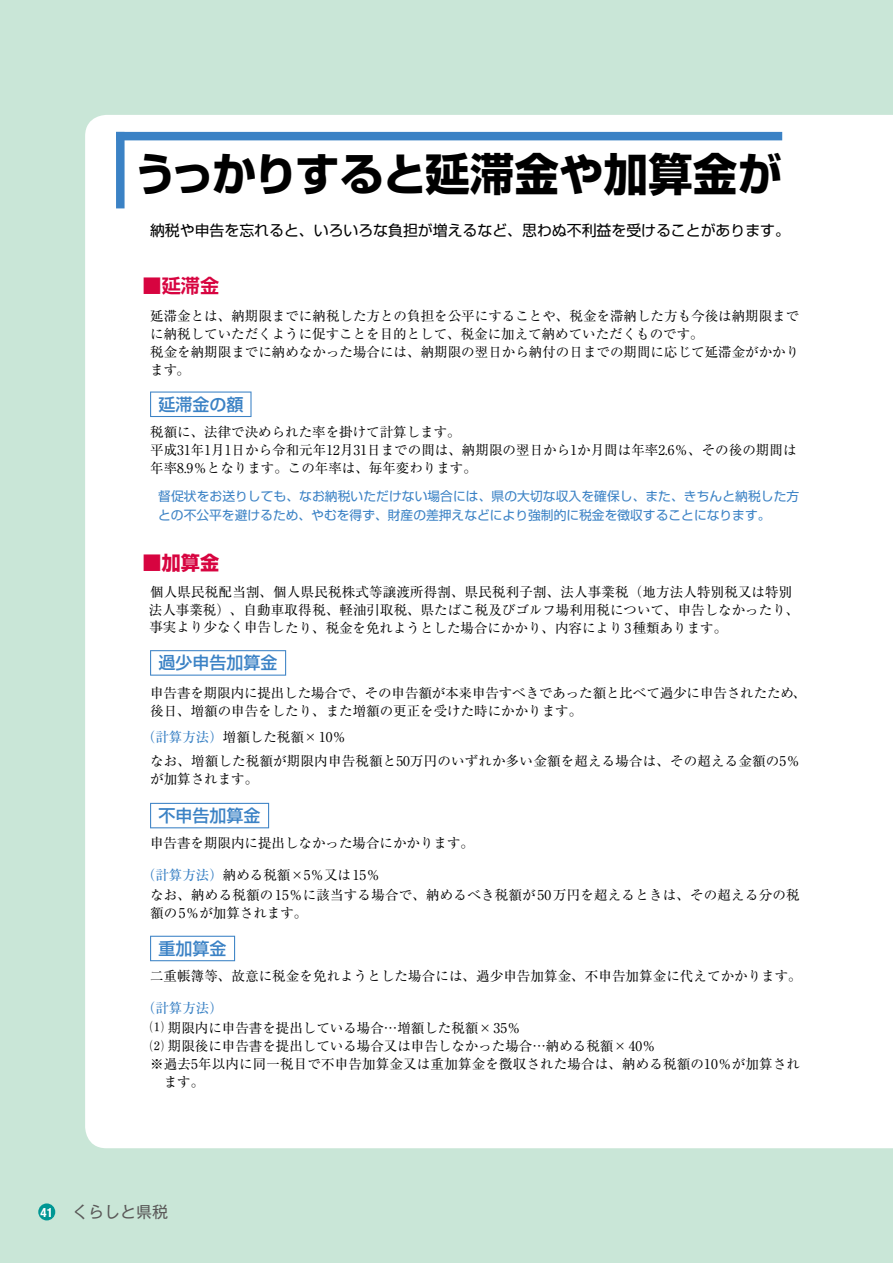
<style>
.page{position:relative;width:893px;height:1263px;background:#c9e6d7}
.page>*{position:absolute;margin:0;border:0;box-sizing:border-box;transform-origin:0 0}
.t1{font:700 44.7px "Shin Go Pr 6";color:#000}
.t2{font:700 19.2px "Shin Go Pr 6 De";color:#d70440}
.t3{font:700 19.2px "Shin Go Pr 6";color:#d70440}
.t4{font:500 16.95px "Shin Go Pr 6";color:#3b82c5}
.t5{font:15.9px "Gothic MB101 Pr 6";color:#595757}
.t6{font:14.85px "Shin Go Pr 6";color:#000}
.t7{font:13.5px/18px "Ryumin Pr 6";color:#000}
.t8{font:500 13.5px "Ryumin Pr 6";color:#3b82c5}
.t9{font:12.75px/19.5px "Shin Go Pr 6";color:#3b82c5}
.t10{font:700 condensed 12.75px "Helvetica Neue";color:#fff}
.s1{font-weight:500;color:#3b82c5}
</style>
<div class="page">
<div style="left:38px;top:1203px;width:17px;height:17px;background:#009794;border-radius:50%"></div>
<div style="left:85px;top:115px;width:808px;height:1033px;background:#fff"></div>
<svg style="left:150px;top:650px;width:136px;height:26px"></svg>
<div style="left:151px;top:651px;width:134px;height:24px;background:#fff"></div>
<svg style="left:150px;top:803px;width:119px;height:25px"></svg>
<div style="left:151px;top:804px;width:117px;height:23px;background:#fff"></div>
<div style="left:150px;top:391px;width:102px;height:26px;background:linear-gradient(to bottom,#97bce0,#96bce0)"></div>
<div style="left:151px;top:393px;width:99px;height:23px;background:#fff"></div>
<svg style="left:150px;top:936px;width:85px;height:25px"></svg>
<div style="left:151px;top:937px;width:83px;height:23px;background:#fff"></div>
<div style="left:116px;top:132px;width:9px;height:76px;background:#3b82c5"></div>
<div style="left:116px;top:132px;width:666px;height:8px;background:#3b82c5"></div>
<h1 class="t1" style="left:133px;top:139px;width:651px">うっかりすると延滞金や加算金が</h1>
<p class="t6" style="left:150px;top:219px;width:641px">納税や申告を忘れると、いろいろな負担が増えるなど、思わぬ不利益を受けることがあります。</p>
<h2 class="t2" style="left:143px;top:270px;width:78px">■延滞金</h2>
<p class="t7" style="left:150px;top:306px;width:651px">延滞金とは、納期限までに納税した方との負担を公平にすることや、税金を滞納した方も今後は納期限までに納税していただくように促すことを目的として、税金に加えて納めていただくものです。<br>税金を納期限までに納めなかった場合には、納期限の翌日から納付の日までの期間に応じて延滞金がかかります。</p>
<p class="t4" style="left:159px;top:391px;width:87px">延滞金の額</p>
<p class="t7" style="left:150px;top:423px;width:648px">税額に、法律で決められた率を掛けて計算します。<br>平成31年月1 1日から令和元年12月31日までの間は、納期限の翌日から1か月間は年率2.6％、その後の期間は年率8.9％となります。この年率は、毎年変わります。</p>
<p class="t9" style="left:158px;top:485px;width:643px">督促状をお送りしても、なお納税いただけない場合には、県の大切な収入を確保し、また、きちんと納税した方との不公平を避けるため、やむを得ず、財産の差押えなどにより強制的に税金を徴収することになります。</p>
<h2 class="t3" style="left:143px;top:547px;width:78px">■加算金</h2>
<p class="t7" style="left:149px;top:582px;width:652px">個人県民税配当割、個人県民税株式等譲渡所得割、県民税利子割、法人事業税（地方法人特別税又は特別法人事業税）、自動車取得税、軽油引取税、県たばこ税及びゴルフ場利用税について、申告しなかったり、事実より少なく申告したり、税金を免れようとした場合にかかり、内容により3種類あります。</p>
<p class="t4" style="left:159px;top:649px;width:121px">過少申告加算金</p>
<p class="t7" style="left:150px;top:683px;width:658px">申告書を期限内に提出した場合で、その申告額が本来申告すべきであった額と比べて過少に申告されたため、後日、増額の申告をしたり、また増額の更正を受けた時にかかります。</p>
<p class="t7" style="left:142px;top:727px;width:206px"><span class="s1">（計算方法）</span>増額した税額×10％</p>
<p class="t7" style="left:150px;top:751px;width:651px">なお、増額した税額が期限内申告税額と50万円のいずれか多い金額を超える場合は、その超える金額の5％が加算されます。</p>
<p class="t4" style="left:159px;top:802px;width:104px">不申告加算金</p>
<p class="t7" style="left:150px;top:833px;width:325px">申告書を期限内に提出しなかった場合にかかります。</p>
<p class="t7" style="left:142px;top:865px;width:239px"><span class="s1">（計算方法）</span>納める税額×5％又は15％</p>
<p class="t7" style="left:150px;top:885px;width:651px">なお、納める税額の15％に該当する場合で、納めるべき税額が50万円を超えるときは、その超える分の税額の5％が加算されます。</p>
<p class="t4" style="left:159px;top:934px;width:70px">重加算金</p>
<p class="t7" style="left:150px;top:966px;width:653px">二重帳簿等、故意に税金を免れようとした場合には、過少申告加算金、不申告加算金に代えてかかります。</p>
<p class="t8" style="left:142px;top:997px;width:83px">（計算方法(</p>
<p class="t7" style="left:150px;top:1018px;width:372px">⑴ 期限内に申告書を提出している場合…増額した税額×35％</p>
<p class="t7" style="left:150px;top:1036px;width:507px">⑵ 期限後に申告書を提出している場合又は申告しなかった場合…納める税額×40％</p>
<p class="t7" style="left:150px;top:1054px;width:651px">※過去5年以内に同一税目で不申告加算金又は重加算金を徴収された場合は、納める税額の10％が加算され</p>
<p class="t7" style="left:164px;top:1072px;width:42px">ます。</p>
<p class="t10" style="left:41px;top:1201px;width:14px">41</p>
<p class="t5" style="left:72px;top:1199px;width:97px">くらしと県税</p>
</div>
